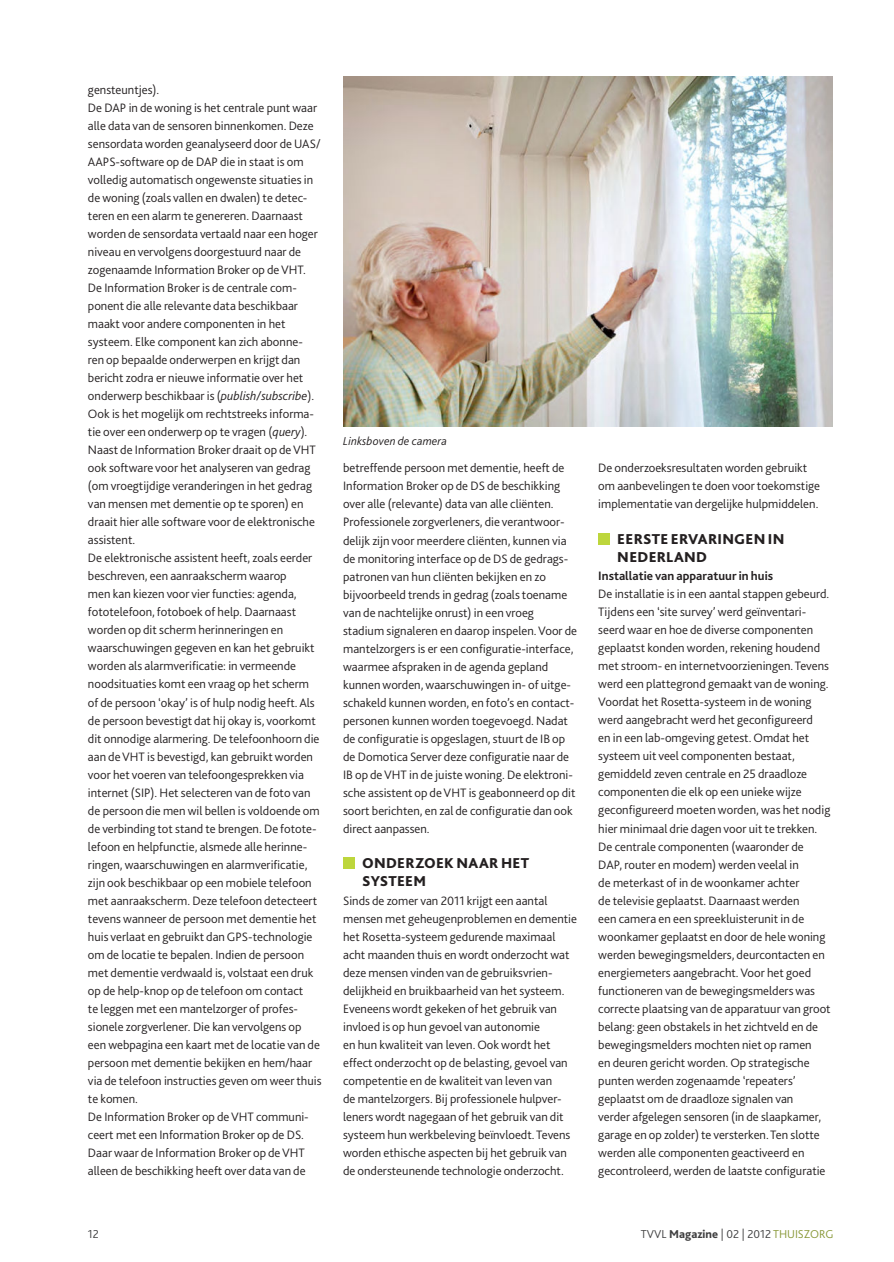
<style>
.page{position:relative;width:894px;height:1262px;background:#fff}
.page>*{position:absolute;margin:0;border:0;box-sizing:border-box;transform-origin:0 0}
.t1{font:800 15px/18px "Bliss 2";letter-spacing:.02em;color:#231f20}
.t2{font:300 12.75px/18px "Bliss 2";color:#231f20}
.t3{font:700 12.75px "Bliss 2";color:#231f20}
.t4{font:300 12px "Bliss 2";color:#3e3e3f}
.t5{font:italic 300 12px "Bliss 2";letter-spacing:.01em;color:#231f20}
.s1{font-style:italic}
.s2{font-weight:800}
.s3{color:#879735}
</style>
<div class="page">
<div style="left:343px;top:857px;width:12px;height:11px;background:#bdd63c"></div>
<div style="left:598px;top:533px;width:12px;height:11px;background:#bdd63c"></div>
<img style="left:343px;top:76px;width:489px;height:350px">
<p class="t2" style="left:88px;top:82px;width:235px">gensteuntjes).<br>De DAP in de woning is het centrale punt waar alle data van de sensoren binnenkomen. Deze sensordata worden geanalyseerd door de UAS/ AAPS-software op de DAP die in staat is om volledig automatisch ongewenste situaties in de woning (zoals vallen en dwalen) te detec&shy;teren en een alarm te genereren. Daarnaast worden de sensordata vertaald naar een hoger niveau en vervolgens doorgestuurd naar de zogenaamde Information Broker op de VHT.<br>De Information Broker is de centrale com&shy;ponent die alle relevante data beschikbaar maakt voor andere componenten in het systeem. Elke component kan zich abonne&shy;ren op bepaalde onderwerpen en krijgt dan bericht zodra er nieuwe informatie over het onderwerp beschikbaar is (<span class="s1">publish/subscribe</span>).<br>Ook is het mogelijk om rechtstreeks informa&shy;tie over een onderwerp op te vragen (<span class="s1">query</span>).<br>Naast de Information Broker draait op de VHT ook software voor het analyseren van gedrag (om vroegtijdige veranderingen in het gedrag van mensen met dementie op te sporen) en draait hier alle software voor de elektronische assistent.<br>De elektronische assistent heeft, zoals eerder beschreven, een aanraakscherm waarop<br>men kan kiezen voor vier functies: agenda, fototelefoon, fotoboek of help. Daarnaast worden op dit scherm herinneringen en waarschuwingen gegeven en kan het gebruikt worden als alarmverificatie: in vermeende noodsituaties komt een vraag op het scherm of de persoon ‘okay’ is of hulp nodig heeft. Als de persoon bevestigt dat hij okay is, voorkomt dit onnodige alarmering. De telefoonhoorn die aan de VHT is bevestigd, kan gebruikt worden voor het voeren van telefoongesprekken via internet (SIP). Het selecteren van de foto van de persoon die men wil bellen is voldoende om de verbinding tot stand te brengen. De fotote&shy;lefoon en helpfunctie, alsmede alle herinne&shy;ringen, waarschuwingen en alarmverificatie, zijn ook beschikbaar op een mobiele telefoon met aanraakscherm. Deze telefoon detecteert tevens wanneer de persoon met dementie het huis verlaat en gebruikt dan GPS-technologie om de locatie te bepalen. Indien de persoon met dementie verdwaald is, volstaat een druk op de help-knop op de telefoon om contact<br>te leggen met een mantelzorger of profes&shy;sionele zorgverlener. Die kan vervolgens op een webpagina een kaart met de locatie van de persoon met dementie bekijken en hem/haar via de telefoon instructies geven om weer thuis te komen.<br>De Information Broker op de VHT communi&shy;ceert met een Information Broker op de DS.<br>Daar waar de Information Broker op de VHT alleen de beschikking heeft over data van de</p>
<p class="t5" style="left:343px;top:437px;width:105px">Linksboven de camera</p>
<p class="t2" style="left:343px;top:460px;width:235px">betreffende persoon met dementie, heeft de Information Broker op de DS de beschikking over alle (relevante) data van alle cliënten.<br>Professionele zorgverleners, die verantwoor&shy;delijk zijn voor meerdere cliënten, kunnen via de monitoring interface op de DS de gedrags&shy;patronen van hun cliënten bekijken en zo bijvoorbeeld trends in gedrag (zoals toename van de nachtelijke onrust) in een vroeg stadium signaleren en daarop inspelen. Voor de mantelzorgers is er een configuratie-interface, waarmee afspraken in de agenda gepland kunnen worden, waarschuwingen in- of uitge&shy;schakeld kunnen worden, en foto’s en contact&shy;personen kunnen worden toegevoegd. Nadat de configuratie is opgeslagen, stuurt de IB op de Domotica Server deze configuratie naar de IB op de VHT in de juiste woning. De elektroni&shy;sche assistent op de VHT is geabonneerd op dit soort berichten, en zal de configuratie dan ook direct aanpassen.</p>
<p class="t1" style="left:362px;top:854px;width:169px">ONDERZOEK NAAR HET<br>SYSTEEM</p>
<p class="t2" style="left:343px;top:892px;width:235px">Sinds de zomer van 2011 krijgt een aantal mensen met geheugenproblemen en dementie het Rosetta-systeem gedurende maximaal acht maanden thuis en wordt onderzocht wat deze mensen vinden van de gebruiksvrien&shy;delijkheid en bruikbaarheid van het systeem.<br>Eveneens wordt gekeken of het gebruik van invloed is op hun gevoel van autonomie<br>en hun kwaliteit van leven. Ook wordt het effect onderzocht op de belasting, gevoel van competentie en de kwaliteit van leven van<br>de mantelzorgers. Bij professionele hulpver&shy;leners wordt nagegaan of het gebruik van dit systeem hun werkbeleving beïnvloedt. Tevens worden ethische aspecten bij het gebruik van de ondersteunende technologie onderzocht.</p>
<p class="t2" style="left:598px;top:460px;width:223px">De onderzoeksresultaten worden gebruikt om aanbevelingen te doen voor toekomstige implementatie van dergelijke hulpmiddelen.</p>
<p class="t1" style="left:617px;top:530px;width:169px">EERSTE ERVARINGEN IN<br>NEDERLAND</p>
<p class="t3" style="left:598px;top:571px;width:176px">Installatie van apparatuur in huis</p>
<p class="t2" style="left:598px;top:586px;width:234px">De installatie is in een aantal stappen gebeurd.<br>Tijdens een ‘site survey’ werd geïnventari&shy;seerd waar en hoe de diverse componenten geplaatst konden worden, rekening houdend met stroom- en internetvoorzieningen. Tevens werd een plattegrond gemaakt van de woning.<br>Voordat het Rosetta-systeem in de woning werd aangebracht werd het geconfigureerd<br>en in een lab-omgeving getest. Omdat het systeem uit veel componenten bestaat, gemiddeld zeven centrale en 25 draadloze componenten die elk op een unieke wijze geconfigureerd moeten worden, was het nodig hier minimaal drie dagen voor uit te trekken.<br>De centrale componenten (waaronder de DAP, router en modem) werden veelal in<br>de meterkast of in de woonkamer achter<br>de televisie geplaatst. Daarnaast werden<br>een camera en een spreekluisterunit in de woonkamer geplaatst en door de hele woning werden bewegingsmelders, deurcontacten en energiemeters aangebracht. Voor het goed functioneren van de bewegingsmelders was correcte plaatsing van de apparatuur van groot belang: geen obstakels in het zichtveld en de bewegingsmelders mochten niet op ramen<br>en deuren gericht worden. Op strategische punten werden zogenaamde ‘repeaters’ geplaatst om de draadloze signalen van<br>verder afgelegen sensoren (in de slaapkamer, garage en op zolder) te versterken. Ten slotte werden alle componenten geactiveerd en gecontroleerd, werden de laatste configuratie</p>
<p class="t4" style="left:88px;top:1228px;width:12px">12</p>
<p class="t4" style="left:641px;top:1228px;width:194px">TVVL <span class="s2">Magazine</span> | 02 | 2012 <span class="s3">THUISZORG</span></p>
</div>
